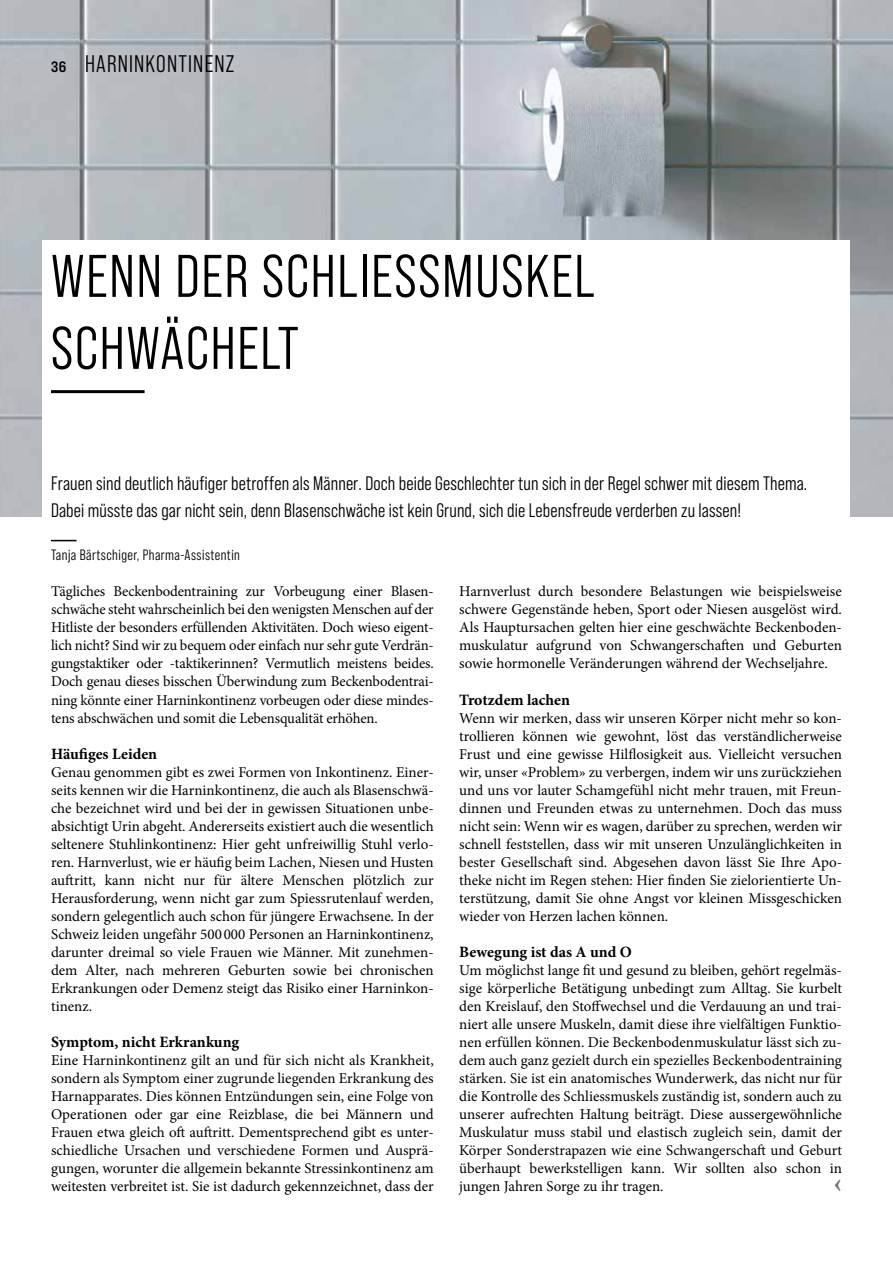
<style>
.page{position:relative;width:893px;height:1263px;background:#fff}
.page>*{position:absolute;margin:0;border:0;box-sizing:border-box;transform-origin:0 0}
.t1{font:60px/72px "Bebas Neue Pro Middle";letter-spacing:.03em;color:#000}
.t2{font:700 30px "Minion Pro";color:#706f6f}
.t3{font:24px "Bebas Neue Pro Middle";letter-spacing:.05em;color:#000}
.t4{font:19.5px/27px "Bebas Neue Pro Middle";letter-spacing:.005em;color:#000}
.t5{font:700 15.75px "Minion Pro";color:#000}
.t6{font:15px/18px "Minion Pro";letter-spacing:-.005em;color:#000;text-align:justify}
.t7{font:15px "Bebas Neue Pro Middle";letter-spacing:.03em;color:#000}
.s1{font-family:"Bebas Neue Pro Exp Bd";font-size:15px}
</style>
<div class="page">
<img style="left:0;top:0;width:893px;height:516px">
<div style="left:43px;top:240px;width:807px;height:284px;background:#fff"></div>
<hr style="left:51px;top:390px;width:94px;height:3px;background:#000">
<svg style="left:51px;top:540px;width:26px;height:1px"></svg>
<h3 class="t3" style="left:51px;top:51px;width:185px"><span class="s1">36</span> HARNINKONTINENZ</h3>
<h1 class="t1" style="left:51px;top:240px;width:545px">WENN DER SCHLIESSMUSKEL<br>SCHWÄCHELT</h1>
<h3 class="t4" style="left:51px;top:470px;width:758px">Frauen sind deutlich häufiger betroffen als Männer. Doch beide Geschlechter tun sich in der Regel schwer mit diesem Thema.<br>Dabei müsste das gar nicht sein, denn Blasenschwäche ist kein Grund, sich die Lebensfreude verderben zu lassen!</h3>
<p class="t7" style="left:51px;top:547px;width:190px">Tanja Bärtschiger, Pharma-Assistentin</p>
<p class="t6" style="left:51px;top:583px;width:384px">Tägliches Beckenbodentraining zur Vorbeugung einer Blasen&shy;schwäche steht wahrscheinlich bei den wenigsten Menschen auf der Hitliste der besonders erfüllenden Aktivitäten. Doch wieso eigent&shy;lich nicht? Sind wir zu bequem oder einfach nur sehr gute Verdrän&shy;gungstaktiker oder -taktikerinnen? Vermutlich meistens beides.<br>Doch genau dieses bisschen Überwindung zum Beckenbodentrai&shy;ning könnte einer Harninkontinenz vorbeugen oder diese mindes&shy;tens abschwächen und somit die Lebensqualität erhöhen.</p>
<p class="t5" style="left:51px;top:742px;width:108px">Häufiges Leiden</p>
<p class="t6" style="left:51px;top:763px;width:384px">Genau genommen gibt es zwei Formen von Inkontinenz. Einer&shy;seits kennen wir die Harninkontinenz, die auch als Blasenschwä&shy;che bezeichnet wird und bei der in gewissen Situationen unbe&shy;absichtigt Urin abgeht. Andererseits existiert auch die wesentlich seltenere Stuhlinkontinenz: Hier geht unfreiwillig Stuhl verlo&shy;ren. Harnverlust, wie er häufig beim Lachen, Niesen und Husten auftritt, kann nicht nur für ältere Menschen plötzlich zur Herausforderung, wenn nicht gar zum Spiessrutenlauf werden, sondern gelegentlich auch schon für jüngere Erwachsene. In der Schweiz leiden ungefähr 500 000 Personen an Harninkontinenz, darunter dreimal so viele Frauen wie Männer. Mit zunehmen&shy;dem Alter, nach mehreren Geburten sowie bei chronischen Erkrankungen oder Demenz steigt das Risiko einer Harninkon&shy;tinenz.</p>
<p class="t5" style="left:51px;top:1030px;width:190px">Symptom, nicht Erkrankung</p>
<p class="t6" style="left:51px;top:1051px;width:384px">Eine Harninkontinenz gilt an und für sich nicht als Krankheit, sondern als Symptom einer zugrunde liegenden Erkrankung des Harnapparates. Dies können Entzündungen sein, eine Folge von Operationen oder gar eine Reizblase, die bei Männern und Frauen etwa gleich oft auftritt. Dementsprechend gibt es unter&shy;schiedliche Ursachen und verschiedene Formen und Ausprä&shy;gungen, worunter die allgemein bekannte Stressinkontinenz am weitesten verbreitet ist. Sie ist dadurch gekennzeichnet, dass der</p>
<p class="t6" style="left:459px;top:583px;width:384px">Harnverlust durch besondere Belastungen wie beispielsweise schwere Gegenstände heben, Sport oder Niesen ausgelöst wird.<br>Als Hauptursachen gelten hier eine geschwächte Beckenboden&shy;muskulatur aufgrund von Schwangerschaften und Geburten sowie hormonelle Veränderungen während der Wechseljahre.</p>
<p class="t5" style="left:459px;top:688px;width:112px">Trotzdem lachen</p>
<p class="t6" style="left:459px;top:709px;width:384px">Wenn wir merken, dass wir unseren Körper nicht mehr so kon&shy;trollieren können wie gewohnt, löst das verständlicherweise Frust und eine gewisse Hilflosigkeit aus. Vielleicht versuchen wir, unser «Problem» zu verbergen, indem wir uns zurückziehen und uns vor lauter Schamgefühl nicht mehr trauen, mit Freun&shy;dinnen und Freunden etwas zu unternehmen. Doch das muss nicht sein: Wenn wir es wagen, darüber zu sprechen, werden wir schnell feststellen, dass wir mit unseren Unzulänglichkeiten in bester Gesellschaft sind. Abgesehen davon lässt Sie Ihre Apo&shy;theke nicht im Regen stehen: Hier finden Sie zielorientierte Un&shy;terstützung, damit Sie ohne Angst vor kleinen Missgeschicken wieder von Herzen lachen können.</p>
<p class="t5" style="left:459px;top:940px;width:174px">Bewegung ist das A und O</p>
<p class="t6" style="left:459px;top:961px;width:384px">Um möglichst lange fit und gesund zu bleiben, gehört regelmäs&shy;sige körperliche Betätigung unbedingt zum Alltag. Sie kurbelt den Kreislauf, den Stoffwechsel und die Verdauung an und trai&shy;niert alle unsere Muskeln, damit diese ihre vielfältigen Funktio&shy;nen erfüllen können. Die Beckenbodenmuskulatur lässt sich zu&shy;dem auch ganz gezielt durch ein spezielles Beckenbodentraining stärken. Sie ist ein anatomisches Wunderwerk, das nicht nur für die Kontrolle des Schliessmuskels zuständig ist, sondern auch zu unserer aufrechten Haltung beiträgt. Diese aussergewöhnliche Muskulatur muss stabil und elastisch zugleich sein, damit der Körper Sonderstrapazen wie eine Schwangerschaft und Geburt überhaupt bewerkstelligen kann. Wir sollten also schon in jungen Jahren Sorge zu ihr tragen.</p>
<h2 class="t2" style="left:834px;top:1161px;width:10px">‹</h2>
</div>
